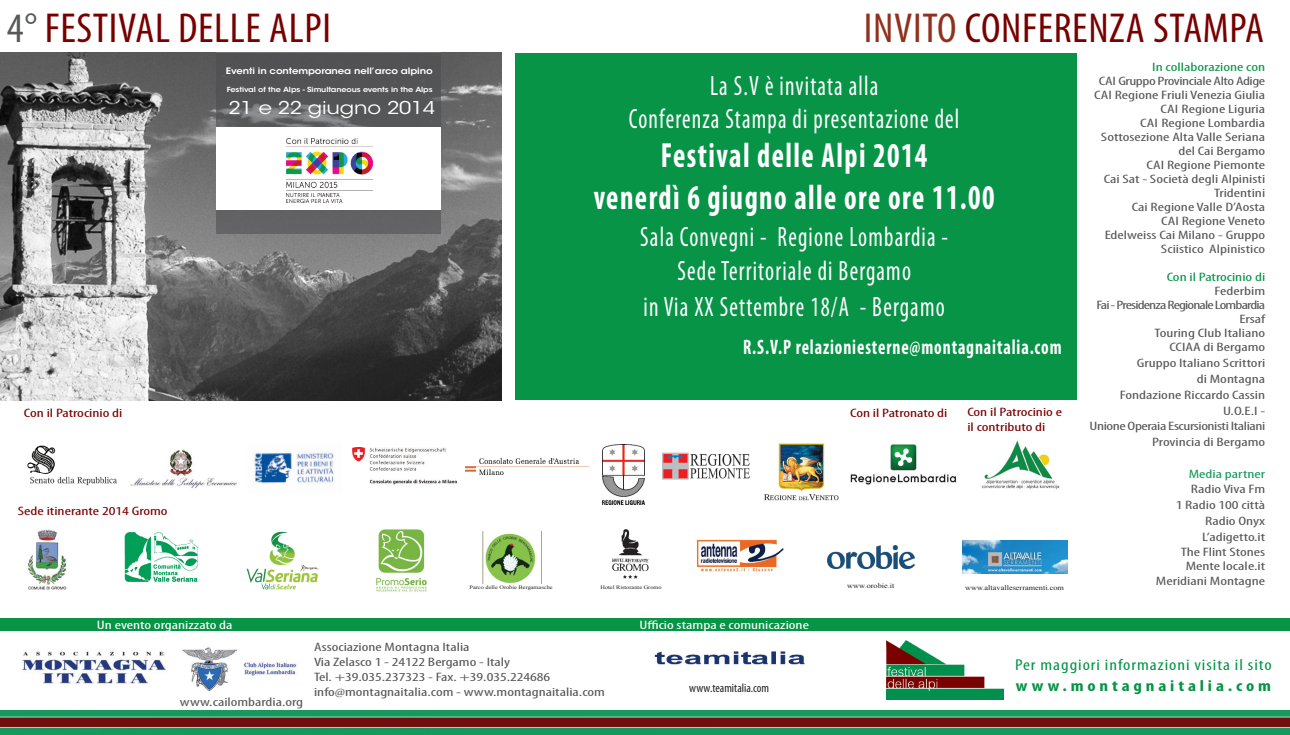
<style>
.page{position:relative;width:1290px;height:735px;background:#fff}
.page>*{position:absolute;margin:0;border:0;box-sizing:border-box;transform-origin:0 0}
.t1{font:condensed 42px "Myriad Pro";letter-spacing:.015em;color:#780100;scale:1.04 1}
.t2{font:700 condensed 35px/42px "Myriad Pro";letter-spacing:.05em;color:#fff;text-align:center;scale:.84 1}
.t3{font:condensed 28px/33.6px "Myriad Pro";letter-spacing:.05em;color:#fff;text-align:center;scale:.84 1}
.t4{font:700 condensed 21px "Myriad Pro";letter-spacing:.05em;color:#fff;scale:.84 1}
.t5{font:17.5px "ITC Avant Garde Std";letter-spacing:-.005em;color:#fff;scale:1.21 1}
.t6{font:condensed 15.75px "Myriad Pro";letter-spacing:.05em;color:#079447;scale:1.21 1}
.t7{font:700 condensed 15.75px "Myriad Pro";letter-spacing:.2em;color:#079447;scale:1.21 1}
.t8{font:condensed 12.25px/14px "Myriad Pro";color:#57585a;text-align:right;scale:1.43 1}
.t9{font:condensed 12.25px/14.7px "Myriad Pro";color:#57585a;scale:1.42 1}
.t10{font:condensed 12.25px/14.7px "Myriad Pro";color:#780100;scale:1.43 1}
.t11{font:condensed 12.25px "Myriad Pro";color:#fff;scale:1.43 1}
.t12{font:condensed 12.25px "Myriad Pro";color:#079447;scale:1.43 1}
.t13{font:condensed 12.25px "Myriad Pro";color:#231f20}
.t14{font:condensed 12.25px "Myriad Pro";color:#16995d;scale:1.43 1}
.t15{font:600 8.75px "ITC Avant Garde Std";letter-spacing:-.01em;color:#fff;scale:1.16 1}
.t16{font:600 7px "ITC Avant Garde Std";letter-spacing:-.01em;color:#fff;scale:1.16 1}
.t17{font:7px "Times New Roman";color:#231f20;scale:1.18 1}
.t18{font:5.25px "Times New Roman";color:#231f20;scale:1.21 1}
.s1{color:#57585a}
.s2{color:#90311d}
</style>
<div class="page">
<div style="left:0;top:618px;width:1290px;height:12px;background:#079447"></div>
<div style="left:515px;top:53px;width:561px;height:346px;background:#079447"></div>
<img style="left:182px;top:647px;width:115px;height:45px">
<img style="left:22px;top:651px;width:146px;height:33px">
<img style="left:0;top:710px;width:1290px;height:24px">
<img style="left:27px;top:445px;width:90px;height:40px">
<img style="left:353px;top:447px;width:103px;height:38px">
<img style="left:466px;top:458px;width:122px;height:15px">
<img style="left:254px;top:452px;width:80px;height:32px">
<img style="left:887px;top:640px;width:116px;height:58px">
<img style="left:0;top:53px;width:501px;height:347px">
<img style="left:130px;top:450px;width:108px;height:39px">
<img style="left:850px;top:444px;width:107px;height:41px">
<img style="left:124px;top:532px;width:75px;height:50px">
<img style="left:246px;top:531px;width:73px;height:59px">
<img style="left:482px;top:531px;width:54px;height:52px">
<img style="left:376px;top:529px;width:51px;height:63px">
<img style="left:612px;top:529px;width:37px;height:50px">
<img style="left:962px;top:540px;width:105px;height:32px">
<img style="left:28px;top:529px;width:39px;height:61px">
<img style="left:827px;top:545px;width:88px;height:23px">
<img style="left:696px;top:539px;width:88px;height:33px">
<img style="left:602px;top:444px;width:42px;height:60px">
<img style="left:662px;top:452px;width:88px;height:28px">
<img style="left:764px;top:443px;width:75px;height:57px">
<img style="left:654px;top:651px;width:151px;height:14px">
<img style="left:981px;top:440px;width:79px;height:50px">
<img style="left:217px;top:53px;width:224px;height:180px">
<div style="left:217px;top:127px;width:224px;height:83px;background:#fff"></div>
<img style="left:286px;top:139px;width:86px;height:63px">
<h1 class="t1" style="left:7px;top:13px;width:313px"><span class="s1">4°</span> FESTIVAL DELLE ALPI</h1>
<h1 class="t1" style="left:864px;top:13px;width:386px"><span class="s2">INVITO</span> CONFERENZA STAMPA</h1>
<p class="t12" style="left:1152px;top:63px;width:81px">In collaborazione con</p>
<p class="t8" style="left:1094px;top:75px;width:121px">CAI GruppoProvincialeAltoAdige<br>CAI Regione Friuli Venezia Giulia<br>CAI Regione Liguria<br>CAI Regione Lombardia<br>Sottosezione Alta Valle Seriana del Cai Bergamo<br>CAI Regione Piemonte<br>Cai Sat - Società degli Alpinisti<br>Tridentini<br>Cai Regione Valle D’Aosta<br>CAI Regione Veneto<br>Edelweiss Cai Milano - Gruppo<br>Sciistico Alpinistico</p>
<p class="t12" style="left:1167px;top:273px;width:70px">Con il Patrocinio di</p>
<p class="t8" style="left:1096px;top:285px;width:120px">Federbim<br>Fai-PresidenzaRegionaleLombardia<br>Ersaf<br>Touring Club Italiano<br>CCIAA di Bergamo</p>
<p class="t8" style="left:1089px;top:356px;width:124px;line-height:15.8px">Gruppo Italiano Scrittori<br>di Montagna<br>Fondazione Riccardo Cassin<br>U.O.E.I -<br>UnioneOperaiaEscursionisti Italiani<br>Provincia di Bergamo</p>
<p class="t14" style="left:1189px;top:469px;width:55px">Media partner</p>
<p class="t8" style="left:1176px;top:482px;width:64px;line-height:15.8px">Radio Viva Fm<br>1 Radio 100 città<br>Radio Onyx<br>L’adigetto.it<br>The Flint Stones</p>
<p class="t8" style="left:1156px;top:560px;width:78px">Mente locale.it<br>Meridiani Montagne</p>
<p class="t15" style="left:226px;top:67px;width:180px">Eventi in contemporanea nell’arco alpino</p>
<h3 class="t5" style="left:229px;top:101px;width:172px">21 e 22 giugno 2014</h3>
<h3 class="t3" style="left:629px;top:71px;width:395px">La S.V è invitata alla<br>Conferenza Stampa di presentazione del</h3>
<h2 class="t2" style="left:594px;top:137px;width:479px">Festival delle Alpi 2014<br>venerdì 6 giugno alle ore ore 11.00</h2>
<h3 class="t3" style="left:640px;top:222px;width:368px">Sala Convegni - Regione Lombardia -<br>Sede Territoriale di Bergamo</h3>
<h3 class="t3" style="left:644px;top:292px;width:360px">in Via XX Settembre 18/A - Bergamo</h3>
<h3 class="t4" style="left:743px;top:339px;width:381px">R.S.V.P relazioniesterne@montagnaitalia.com</h3>
<p class="t16" style="left:227px;top:87px;width:179px">Festival of the Alps - Simultaneous events in the Alps</p>
<p class="t10" style="left:967px;top:405px;width:68px">Con il Patrocinio e il contributo di</p>
<p class="t10" style="left:24px;top:406px;width:70px">Con il Patrocinio di</p>
<p class="t10" style="left:850px;top:406px;width:70px">Con il Patronato di</p>
<p class="t10" style="left:18px;top:504px;width:106px">Sede itinerante 2014 Gromo</p>
<p class="t18" style="left:469px;top:583px;width:70px">Parco delle Orobie Bergamasche</p>
<p class="t18" style="left:600px;top:583px;width:52px">Hotel Ristorante Gromo</p>
<p class="t17" style="left:847px;top:581px;width:42px">www.orobie.it</p>
<p class="t17" style="left:965px;top:583px;width:85px">www.altavalleserramenti.com</p>
<p class="t11" style="left:639px;top:620px;width:120px">Ufficio stampa e comunicazione</p>
<p class="t11" style="left:97px;top:620px;width:96px">Un evento organizzato da</p>
<p class="t9" style="left:180px;top:695px;width:88px">www.cailombardia.org</p>
<p class="t9" style="left:314px;top:640px;width:206px">Associazione Montagna Italia<br>Via Zelasco 1 - 24122 Bergamo - Italy<br>Tel. +39.035.237323 - Fax. +39.035.224686 info@montagnaitalia.com - www.montagnaitalia.com</p>
<p class="t13" style="left:689px;top:683px;width:81px">www.teamitalia.com</p>
<p class="t6" style="left:1015px;top:658px;width:214px">Per maggiori informazioni visita il sito</p>
<p class="t7" style="left:1016px;top:679px;width:212px">www.montagnaitalia.com</p>
</div>
